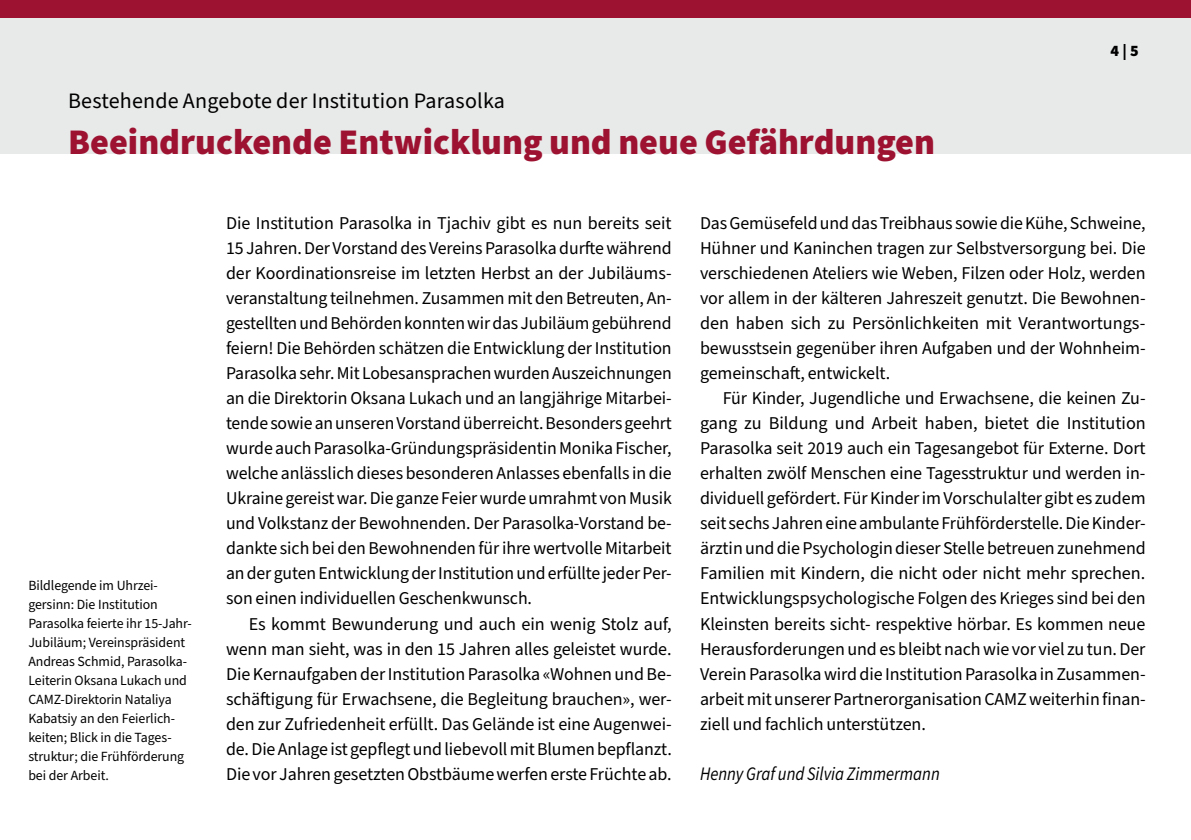
<style>
.page{position:relative;width:1191px;height:840px;background:#fff}
.page>*{position:absolute;margin:0;border:0;box-sizing:border-box;transform-origin:0 0}
.t1{font:900 36px "Source Sans Pro";color:#9d1231}
.t2{font:22px "Source Sans Pro";letter-spacing:.01em;color:#000}
.t3{font:italic 19px "Source Sans Pro";color:#000;scale:.88 1}
.t4{font:18px/25px "Source Sans Pro";letter-spacing:-.005em;color:#000;text-align:justify}
.t5{font:900 16px "Source Sans Pro";color:#000}
.t6{font:14px/19px "Source Sans Pro";letter-spacing:-.005em;color:#000}
</style>
<div class="page">
<div style="left:0;top:0;width:1191px;height:154px;background:#e8e9e9"></div>
<div style="left:0;top:0;width:1191px;height:17px;background:#9d1231"></div>
<p class="t2" style="left:68px;top:86px;width:438px">Bestehende Angebote der Institution Parasolka</p>
<h1 class="t1" style="left:68px;top:117px;width:868px">Beeindruckende Entwicklung und neue Gefährdungen</h1>
<p class="t5" style="left:1110px;top:40px;width:30px">4 | 5</p>
<p class="t6" style="left:28px;top:575px;width:165px">Bildlegende im Uhrzei&shy;gersinn: Die Institution<br>Parasolka feierte ihr 15-Jahr-<br>Jubiläum; Vereinspräsident<br>Andreas Schmid, Parasolka-<br>Leiterin Oksana Lukach und<br>CAMZ-Direktorin Nataliya<br>Kabatsiy an den Feierlic h&shy;keiten; Blick in die Tages&shy;struktur; die Frühförderung bei der Arbeit.</p>
<p class="t4" style="left:226px;top:211px;width:447px">Die Institution Parasolka in Tjachiv gibt es nun bereits seit 15 Jahren. Der Vorstand des Vereins Parasolka durfte während der Koordinationsreise im letzten Herbst an der Jubiläums&shy;veranstaltung teilnehmen. Zusammen mit den Betreuten, An&shy;gestellten und Behörden konnten wir das Jubiläum gebührend feiern! Die Behörden schätzen die Entwicklung der Institution Parasolka sehr. Mit Lobesansprachen wurden Auszeichnungen an die Direktorin Oksana Lukach und an langjährige Mitarbei&shy;tende sowie an unseren Vorstand überreicht. Besonders geehrt wurde auch Parasolka-Gründungspräsidentin Monika Fischer, welche anlässlich dieses besonderen Anlasses ebenfalls in die Ukraine gereist war. Die ganze Feier wurde umrahmt von Musik und Volkstanz der Bewohnenden. Der Parasolka-Vorstand be&shy;dankte sich bei den Bewohnenden für ihre wertvolle Mitarbeit an der guten Entwicklung der Institution und erfüllte jeder Per&shy;son einen individuellen Geschenkwunsch.</p>
<p class="t4" style="left:226px;top:611px;width:447px;text-indent:23px">Es kommt Bewunderung und auch ein wenig Stolz auf, wenn man sieht, was in den 15 Jahren alles geleistet wurde.<br>Die Kernaufgaben der Institution Parasolka «Wohnen und Be&shy;schäftigung für Erwachsene, die Begleitung brauchen», wer&shy;den zur Zufriedenheit erfüllt. Das Gelände ist eine Augenwei&shy;de. Die Anlage ist gepflegt und liebevoll mit Blumen bepflanzt.<br>Die vor Jahren gesetzten Obstbäume werfen erste Früchte ab.</p>
<p class="t4" style="left:700px;top:211px;width:447px">Das Gemüsefeld und das Treibhaus sowie die Kühe, Schweine, Hühner und Kaninchen tragen zur Selbstversorgung bei. Die verschiedenen Ateliers wie Weben, Filzen oder Holz, werden vor allem in der kälteren Jahreszeit genutzt. Die Bewohnen&shy;den haben sich zu Persönlichkeiten mit Verantwortungs&shy;bewusstsein gegenüber ihren Aufgaben und der Wohnheim&shy;gemeinschaft, entwickelt.</p>
<p class="t4" style="left:700px;top:386px;width:447px;text-indent:23px">Für Kinder, Jugendliche und Erwachsene, die keinen Zu&shy;gang zu Bildung und Arbeit haben, bietet die Institution Parasolka seit 2019 auch ein Tagesangebot für Externe. Dort erhalten zwölf Menschen eine Tagesstruktur und werden in&shy;dividuell gefördert. Für Kinder im Vorschulalter gibt es zudem seit sechs Jahren eine ambulante Frühförderstelle. Die Kinder&shy;ärztin und die Psychologin dieser Stelle betreuen zunehmend Familien mit Kindern, die nicht oder nicht mehr sprechen.<br>Entwicklungspsychologische Folgen des Krieges sind bei den Kleinsten bereits sicht- respektive hörbar. Es kommen neue Herausforderungen und es bleibt nach wie vor viel zu tun. Der Verein Parasolka wird die Institution Parasolka in Zusammen&shy;arbeit mit unserer Partnerorganisation CAMZ weiterhin finan&shy;ziell und fachlich unterstützen.</p>
<p class="t3" style="left:700px;top:760px;width:274px">Henny Graf und Silvia Zimmermann</p>
</div>
